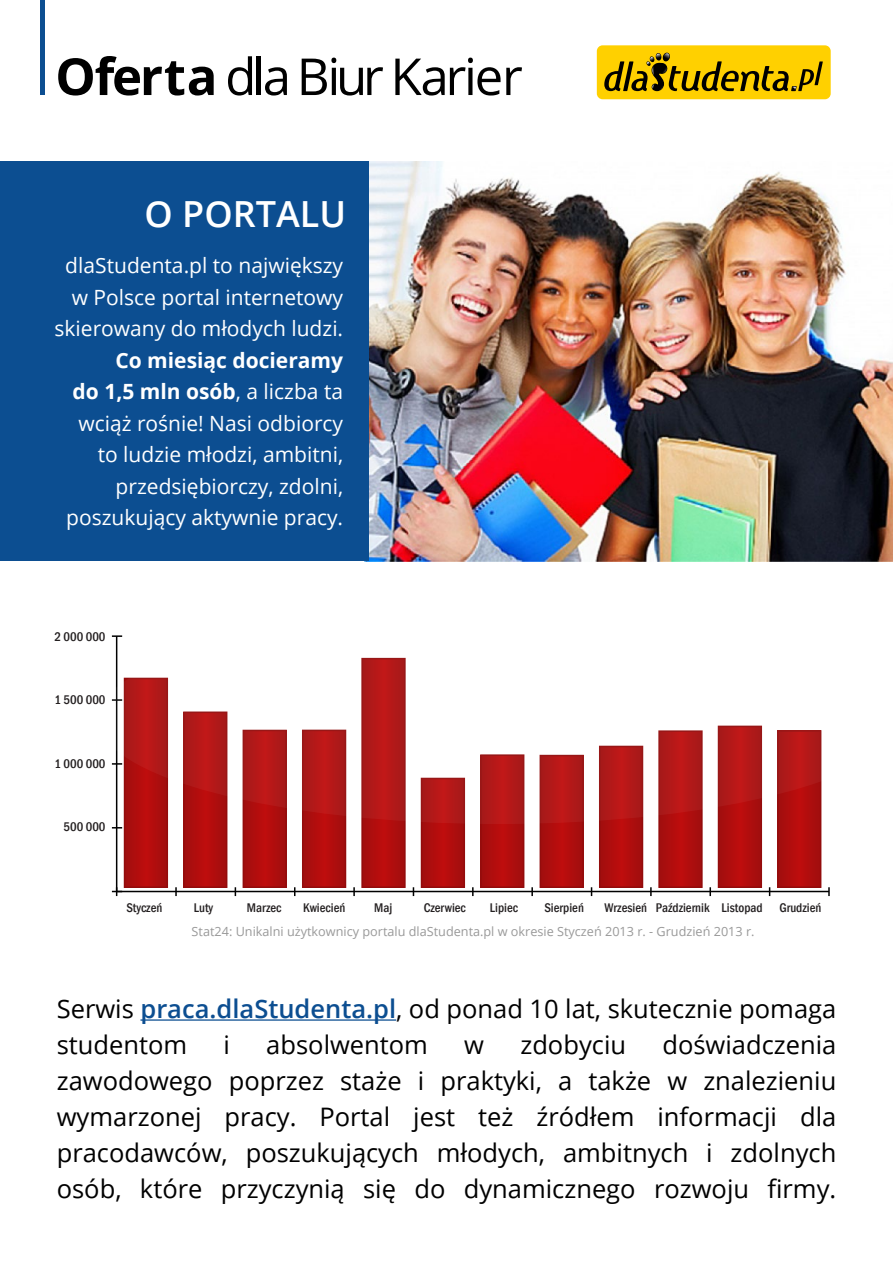
<style>
.page{position:relative;width:893px;height:1263px;background:#fff}
.page>*{position:absolute;margin:0;border:0;box-sizing:border-box;transform-origin:0 0}
.t1{font:51px "Open Sans";letter-spacing:-.045em;color:#000}
.t2{font:600 36px "Open Sans";color:#fff}
.t3{font:25.5px/36px "Open Sans";color:#000}
.t4{font:21px/31.5px "Open Sans";color:#fff;text-align:right}
.t5{font:500 condensed 12.9px "Franklin Gothic";color:#231f20}
.t6{font:12.6px "Open Sans";color:#999}
.s1{font-weight:700}
.s2{font-weight:600;color:#0c4e91}
</style>
<div class="page">
<hr style="left:140px;top:1019px;width:256px;height:2px;background:#0c4e91">
<div style="left:125px;top:678px;width:42px;height:209px;background:linear-gradient(to right,#af0e0e,#b20d0d)"></div>
<div style="left:124px;top:678px;width:44px;height:210px;border:2px solid #930c0c"></div>
<svg style="left:186px;top:824px;width:38px;height:61px;background:#b00d0d"></svg>
<div style="left:183px;top:711px;width:44px;height:177px;border:2px solid #930c0c"></div>
<svg style="left:246px;top:824px;width:38px;height:61px;background:#b00d0d"></svg>
<div style="left:243px;top:730px;width:44px;height:158px;border:2px solid #930c0c"></div>
<div style="left:303px;top:730px;width:42px;height:157px;background:linear-gradient(to right,#af0e0e,#b20d0d)"></div>
<div style="left:302px;top:730px;width:44px;height:158px;border:2px solid #930c0c"></div>
<svg style="left:364px;top:824px;width:39px;height:61px;background:#b00d0d"></svg>
<div style="left:361px;top:658px;width:45px;height:230px;border:2px solid #930c0c"></div>
<svg style="left:424px;top:824px;width:38px;height:61px;background:#b00d0d"></svg>
<div style="left:421px;top:778px;width:44px;height:110px;border:2px solid #930c0c"></div>
<svg style="left:483px;top:824px;width:38px;height:61px;background:#b00d0d"></svg>
<div style="left:480px;top:754px;width:44px;height:134px;border:2px solid #930c0c"></div>
<svg style="left:543px;top:824px;width:38px;height:61px;background:#b00d0d"></svg>
<div style="left:540px;top:755px;width:44px;height:133px;border:2px solid #930c0c"></div>
<div style="left:600px;top:746px;width:42px;height:141px;background:linear-gradient(to right,#af0e0e,#b20d0d)"></div>
<div style="left:599px;top:746px;width:44px;height:142px;border:2px solid #930c0c"></div>
<svg style="left:661px;top:824px;width:39px;height:61px;background:#b00d0d"></svg>
<div style="left:658px;top:730px;width:45px;height:158px;border:2px solid #930c0c"></div>
<svg style="left:721px;top:824px;width:38px;height:61px;background:#b00d0d"></svg>
<div style="left:718px;top:726px;width:44px;height:162px;border:2px solid #930c0c"></div>
<svg style="left:780px;top:824px;width:38px;height:61px;background:#b00d0d"></svg>
<div style="left:777px;top:730px;width:44px;height:158px;border:2px solid #930c0c"></div>
<hr style="left:117px;top:891px;width:712px;height:1px;background:#000">
<svg style="left:175px;top:887px;width:2px;height:9px"></svg>
<svg style="left:353px;top:887px;width:2px;height:9px"></svg>
<svg style="left:472px;top:887px;width:2px;height:9px"></svg>
<svg style="left:531px;top:887px;width:2px;height:9px"></svg>
<svg style="left:650px;top:887px;width:2px;height:9px"></svg>
<svg style="left:709px;top:887px;width:2px;height:9px"></svg>
<svg style="left:828px;top:887px;width:2px;height:9px"></svg>
<hr style="left:116px;top:636px;width:1px;height:255px;background:#000">
<svg style="left:112px;top:887px;width:10px;height:9px"></svg>
<svg style="left:111px;top:635px;width:711px;height:189px"></svg>
<img style="left:368px;top:162px;width:525px;height:399px">
<div style="left:0;top:162px;width:368px;height:399px;background:#0c4e91"></div>
<div style="left:597px;top:45px;width:234px;height:54px;background:#ffd000;border-radius:6px"></div>
<svg style="left:604px;top:53px;width:219px;height:38px"></svg>
<div style="left:40px;top:0;width:5px;height:95px;background:#0c4e91"></div>
<p class="t1" style="left:55px;top:42px;width:469px"><span class="s1">Oferta</span> dlaBiur Karier</p>
<p class="t2" style="left:145px;top:190px;width:203px">O PORTALU</p>
<p class="t4" style="left:55px;top:249px;width:290px">dlaStudenta.pl to największy w Polsce portal internetowy skierowany do młodych ludzi.<br><span class="s1">Co miesiąc docieramy<br>do 1,5 mln osób</span>, a liczba ta wciąż rośnie! Nasi odbiorcy to ludzie młodzi, ambitni, przedsiębiorczy, zdolni, poszukujący aktywnie pracy.</p>
<p class="t5" style="left:55px;top:628px;width:53px">2 000 000</p>
<p class="t5" style="left:55px;top:691px;width:53px">1 500 000</p>
<p class="t5" style="left:55px;top:755px;width:53px">1 000 000</p>
<p class="t5" style="left:64px;top:818px;width:44px">500 000</p>
<p class="t5" style="left:126px;top:899px;width:38px">Styczeń</p>
<p class="t5" style="left:194px;top:899px;width:21px">Luty</p>
<p class="t5" style="left:247px;top:899px;width:36px">Marzec</p>
<p class="t5" style="left:303px;top:899px;width:44px">Kwiecień</p>
<p class="t5" style="left:374px;top:899px;width:20px">Maj</p>
<p class="t5" style="left:424px;top:899px;width:44px">Czerwiec</p>
<p class="t5" style="left:490px;top:899px;width:30px">Lipiec</p>
<p class="t5" style="left:544px;top:899px;width:41px">Sierpień</p>
<p class="t5" style="left:604px;top:899px;width:160px">Wrzesień Październik Listopad</p>
<p class="t5" style="left:780px;top:899px;width:43px">Grudzień</p>
<p class="t6" style="left:192px;top:923px;width:564px">Stat24: Unikalni użytkownicy portalu dlaStudenta.pl w okresie Styczeń 2013 r. - Grudzień 2013 r.</p>
<p class="t3" style="left:57px;top:990px;width:781px">Serwis <span class="s2">praca.dlaStudenta.pl</span>, od ponad 10 lat, skutecznie pomaga studentom</p>
<p class="t3" style="left:57px;top:1026px;width:781px;text-align:justify;text-indent:606px">doświadczenia zawodowego poprzez staże i praktyki, a także w znalezieniu wymarzonej pracy. Portal jest też źródłem informacji dla pracodawców, poszukujących młodych, ambitnych i zdolnych osób, które przyczynią się do dynamicznego rozwoju firmy.</p>
<p class="t3" style="left:224px;top:1026px;width:8px">i</p>
<p class="t3" style="left:266px;top:1026px;width:163px">absolwentom</p>
<p class="t3" style="left:464px;top:1026px;width:21px">w</p>
<p class="t3" style="left:520px;top:1026px;width:107px">zdobyciu</p>
</div>
